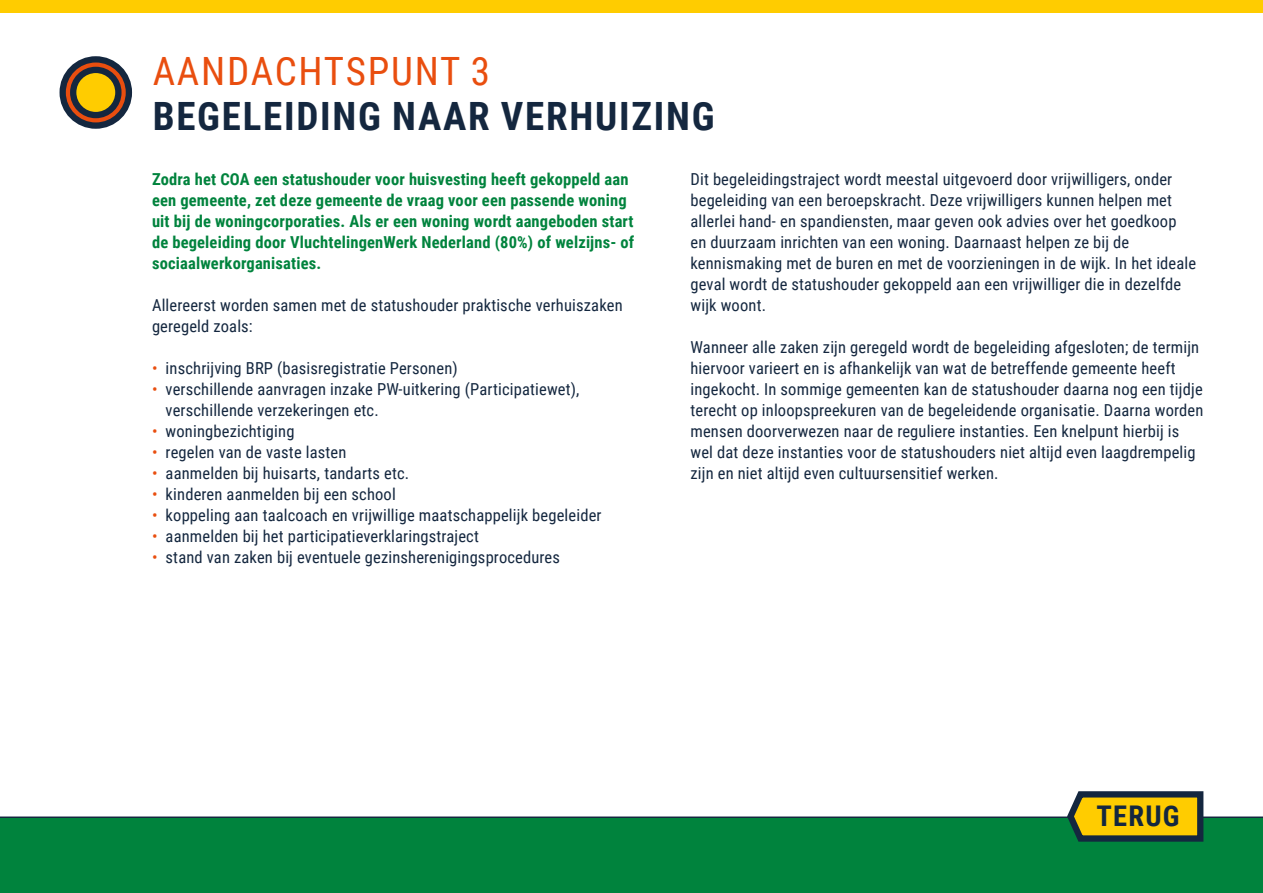
<style>
.page{position:relative;width:1263px;height:893px;background:#fff}
.page>*{position:absolute;margin:0;border:0;box-sizing:border-box;transform-origin:0 0}
.t1{font:700 39px "Roboto Condensed";letter-spacing:.045em;color:#14273f}
.t2{font:39px "Roboto Condensed";letter-spacing:.045em;color:#e94e0f}
.t3{font:700 28.5px "Roboto Condensed";letter-spacing:.04em;color:#14273f}
.t4{font:16.5px/21px "Roboto Condensed";letter-spacing:.01em;color:#14273f}
.t5{font:700 16.5px/21px "Roboto Condensed";letter-spacing:.01em;color:#00833d}
.s1{color:#e94e0f}
</style>
<div class="page">
<svg style="left:0;top:816px;width:1263px;height:3px;background:#366b5f"></svg>
<div style="left:0;top:819px;width:1263px;height:74px;background:#00833d"></div>
<div style="left:0;top:0;width:1263px;height:13px;background:#fc0"></div>
<svg style="left:63px;top:59px;width:66px;height:67px"></svg>
<div style="left:60px;top:56px;width:72px;height:73px;border:6px solid #14273f;border-radius:50%"></div>
<svg style="left:73px;top:70px;width:45px;height:45px"></svg>
<div style="left:70px;top:67px;width:52px;height:51px;border:6px solid #14273f;border-radius:50%"></div>
<svg style="left:1063px;top:791px;width:143px;height:51px;background:#af9b21"></svg>
<h1 class="t2" style="left:153px;top:43px;width:339px">AANDACHTSPUNT 3</h1>
<h1 class="t1" style="left:153px;top:88px;width:563px">BEGELEIDING NAAR VERHUIZING</h1>
<p class="t5" style="left:152px;top:168px;width:484px">Zodra het COA een statushouder voor huisvesting heeft gekoppeld aan een gemeente, zet deze gemeente de vraag voor een passende woning uit bij de woningcorporaties. Als er een woning wordt aangeboden start de begeleiding door VluchtelingenWerk Nederland (80%) of welzijns- of sociaalwerkorganisaties.</p>
<p class="t4" style="left:152px;top:294px;width:472px">Allereerst worden samen met de statushouder praktische verhuiszaken geregeld zoals:</p>
<p class="t4" style="left:152px;top:357px;width:307px"><span class="s1">•</span> inschrijving BRP (basisregistratie Personen)</p>
<p class="t4" style="left:166px;top:378px;width:415px;text-indent:-14px"><span class="s1">•</span> verschillende aanvragen inzake PW-uitkering (Participatiewet), verschillende verzekeringen etc.</p>
<p class="t4" style="left:152px;top:420px;width:144px"><span class="s1">•</span> woningbezichtiging</p>
<p class="t4" style="left:152px;top:441px;width:196px"><span class="s1">•</span> regelen van de vaste lasten</p>
<p class="t4" style="left:152px;top:462px;width:259px"><span class="s1">•</span> aanmelden bij huisarts, tandarts etc.</p>
<p class="t4" style="left:152px;top:483px;width:245px"><span class="s1">•</span> kinderen aanmelden bij een school</p>
<p class="t4" style="left:152px;top:504px;width:451px"><span class="s1">•</span> koppeling aan taalcoach en vrijwillige maatschappelijk begeleider</p>
<p class="t4" style="left:152px;top:525px;width:328px"><span class="s1">•</span> aanmelden bij het participatieverklaringstraject</p>
<p class="t4" style="left:152px;top:546px;width:409px"><span class="s1">•</span> stand van zaken bij eventuele gezinsherenigingsprocedures</p>
<p class="t4" style="left:690px;top:168px;width:507px">Dit begeleidingstraject wordt meestal uitgevoerd door vrijwilligers, onder begeleiding van een beroepskracht. Deze vrijwilligers kunnen helpen met allerlei hand- en spandiensten, maar geven ook advies over het goedkoop en duurzaam inrichten van een woning. Daarnaast helpen ze bij de kennismaking met de buren en met de voorzieningen in de wijk. In het ideale geval wordt de statushouder gekoppeld aan een vrijwilliger die in dezelfde wijk woont.</p>
<p class="t4" style="left:690px;top:336px;width:514px">Wanneer alle zaken zijn geregeld wordt de begeleiding afgesloten; de termijn hiervoor varieert en is afhankelijk van wat de betreffende gemeente heeft ingekocht. In sommige gemeenten kan de statushouder daarna nog een tijdje terecht op inloopspreekuren van de begeleidende organisatie. Daarna worden mensen doorverwezen naar de reguliere instanties. Een knelpunt hierbij is wel dat deze instanties voor de statushouders niet altijd even laagdrempelig zijn en niet altijd even cultuursensitief werken.</p>
<h2 class="t3" style="left:1096px;top:796px;width:84px">TERUG</h2>
</div>
